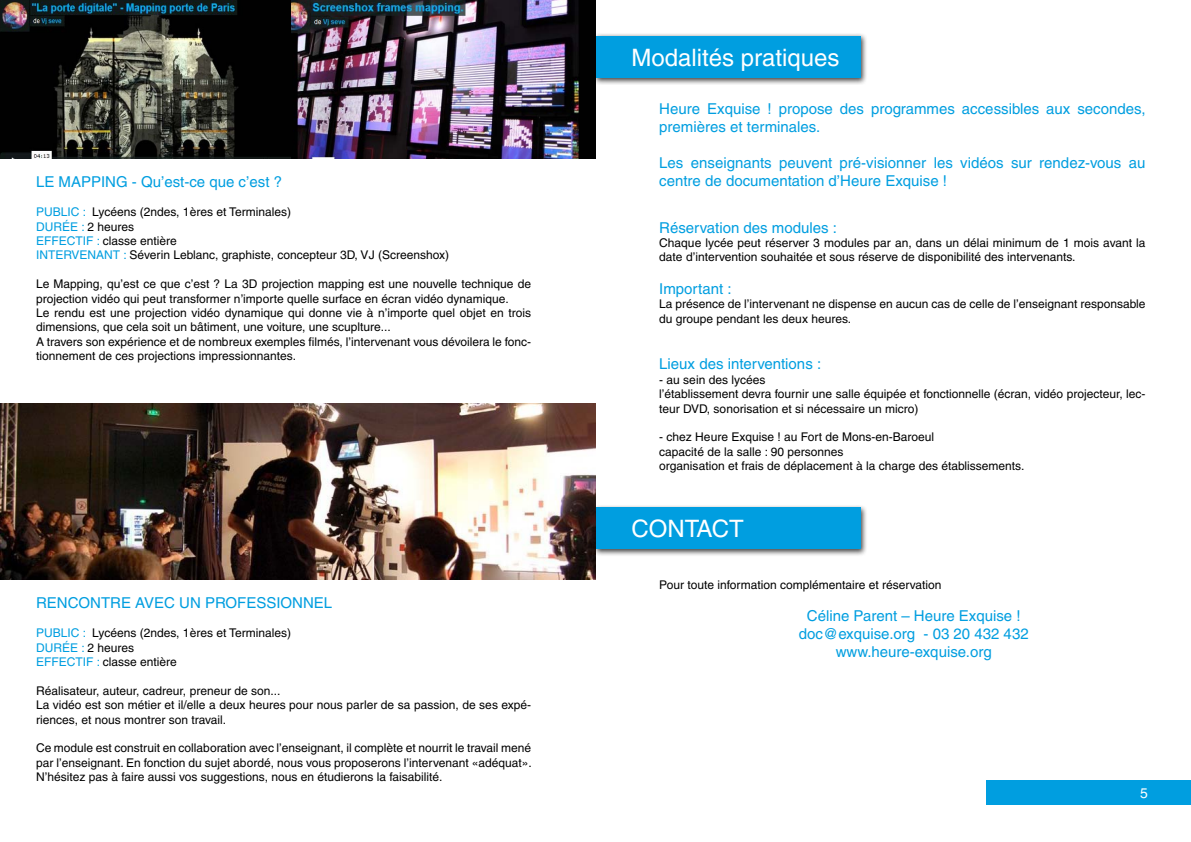
<style>
.page{position:relative;width:1191px;height:842px;background:#fff}
.page>*{position:absolute;margin:0;border:0;box-sizing:border-box;transform-origin:0 0}
.t1{font:24px "Helvetica";color:#fff}
.t2{font:15px/18px "Helvetica";color:#009ee0}
.t3{font:14px "Helvetica";color:#fff}
.t4{font:12px/14.4px "Helvetica";color:#000}
.s1{color:#009ee0}
</style>
<div class="page">
<div style="left:592px;top:33px;width:276px;height:52px;background:#000;opacity:.75"></div>
<div style="left:595px;top:36px;width:265px;height:42px;background:#009ee0"></div>
<div style="left:592px;top:504px;width:276px;height:53px;background:#000;opacity:.75"></div>
<div style="left:595px;top:507px;width:265px;height:42px;background:#009ee0"></div>
<img style="left:291px;top:0;width:304px;height:159px">
<img style="left:0;top:0;width:291px;height:159px">
<img style="left:1px;top:404px;width:594px;height:176px">
<div style="left:986px;top:780px;width:205px;height:25px;background:#009ee0"></div>
<p class="t2" style="left:36px;top:173px;width:247px">LE MAPPING - Qu’est-ce que c’est ?</p>
<p class="t4" style="left:36px;top:205px;width:414px"><span class="s1">PUBLIC :</span> Lycéens (2ndes, 1ères et Terminales)<br><span class="s1">DURÉE :</span> 2 heures<br><span class="s1">EFFECTIF :</span> classe entière<br><span class="s1">INTERVENANT :</span> Séverin Leblanc, graphiste, concepteur 3D, VJ (Screenshox)</p>
<p class="t4" style="left:36px;top:277px;width:497px">Le Mapping, qu’est ce que c’est ? La 3D projection mapping est une nouvelle technique de projection vidéo qui peut transformer n’importe quelle surface en écran vidéo dynamique.<br>Le rendu est une projection vidéo dynamique qui donne vie à n’importe quel objet en trois dimensions, que cela soit un bâtiment, une voiture, une scuplture...<br>A travers son expérience et de nombreux exemples filmés, l’intervenant vous dévoilera le fonc&shy;tionnement de ces projections impressionnantes.</p>
<p class="t2" style="left:36px;top:594px;width:298px">RENCONTRE AVEC UN PROFESSIONNEL</p>
<p class="t4" style="left:36px;top:626px;width:257px"><span class="s1">PUBLIC :</span> Lycéens (2ndes, 1ères et Terminales)<br><span class="s1">DURÉE :</span> 2 heures<br><span class="s1">EFFECTIF :</span> classe entière</p>
<p class="t4" style="left:36px;top:683px;width:497px">Réalisateur, auteur, cadreur, preneur de son...<br>La vidéo est son métier et il/elle a deux heures pour nous parler de sa passion, de ses expé&shy;riences, et nous montrer son travail.</p>
<p class="t4" style="left:36px;top:741px;width:497px;text-align:justify">Ce module est construit en collaboration avec l’enseignant, il complète et nourrit le travail mené par l’enseignant. En fonction du sujet abordé, nous vous proposerons l’intervenant «adéquat».<br>N’hésitez pas à faire aussi vos suggestions, nous en étudierons la faisabilité.</p>
<h1 class="t1" style="left:631px;top:43px;width:209px">Modalités pratiques</h1>
<p class="t2" style="left:659px;top:99px;width:488px">Heure Exquise ! propose des programmes accessibles aux secondes, premières et terminales.</p>
<p class="t2" style="left:659px;top:153px;width:488px">Les enseignants peuvent pré-visionner les vidéos sur rendez-vous au centre de documentation d’Heure Exquise !</p>
<p class="t2" style="left:659px;top:218px;width:179px">Réservation des modules :</p>
<p class="t4" style="left:659px;top:235px;width:488px">Chaque lycée peut réserver 3 modules par an, dans un délai minimum de 1 mois avant la date d’intervention souhaitée et sous réserve de disponibilité des intervenants.</p>
<p class="t2" style="left:659px;top:279px;width:74px">Important :</p>
<p class="t4" style="left:659px;top:297px;width:488px">La présence de l’intervenant ne dispense en aucun cas de celle de l’enseignant responsable du groupe pendant les deux heures.</p>
<p class="t2" style="left:659px;top:355px;width:163px">Lieux des interventions :</p>
<p class="t4" style="left:659px;top:372px;width:488px">- au sein des lycées<br>l’établissement devra fournir une salle équipée et fonctionnelle (écran, vidéo projecteur, lec&shy;teur DVD, sonorisation et si nécessaire un micro)</p>
<p class="t4" style="left:659px;top:430px;width:366px">- chez Heure Exquise ! au Fort de Mons-en-Baroeul<br>capacité de la salle : 90 personnes<br>organisation et frais de déplacement à la charge des établissements.</p>
<h1 class="t1" style="left:631px;top:515px;width:114px">CONTACT</h1>
<p class="t4" style="left:659px;top:578px;width:284px">Pour toute information complémentaire et réservation</p>
<p class="t2" style="left:799px;top:607px;width:231px;text-align:center">Céline Parent – Heure Exquise ! doc@exquise.org - 03 20 432 432 www.heure-exquise.org</p>
<p class="t3" style="left:1140px;top:785px;width:9px">5</p>
</div>
